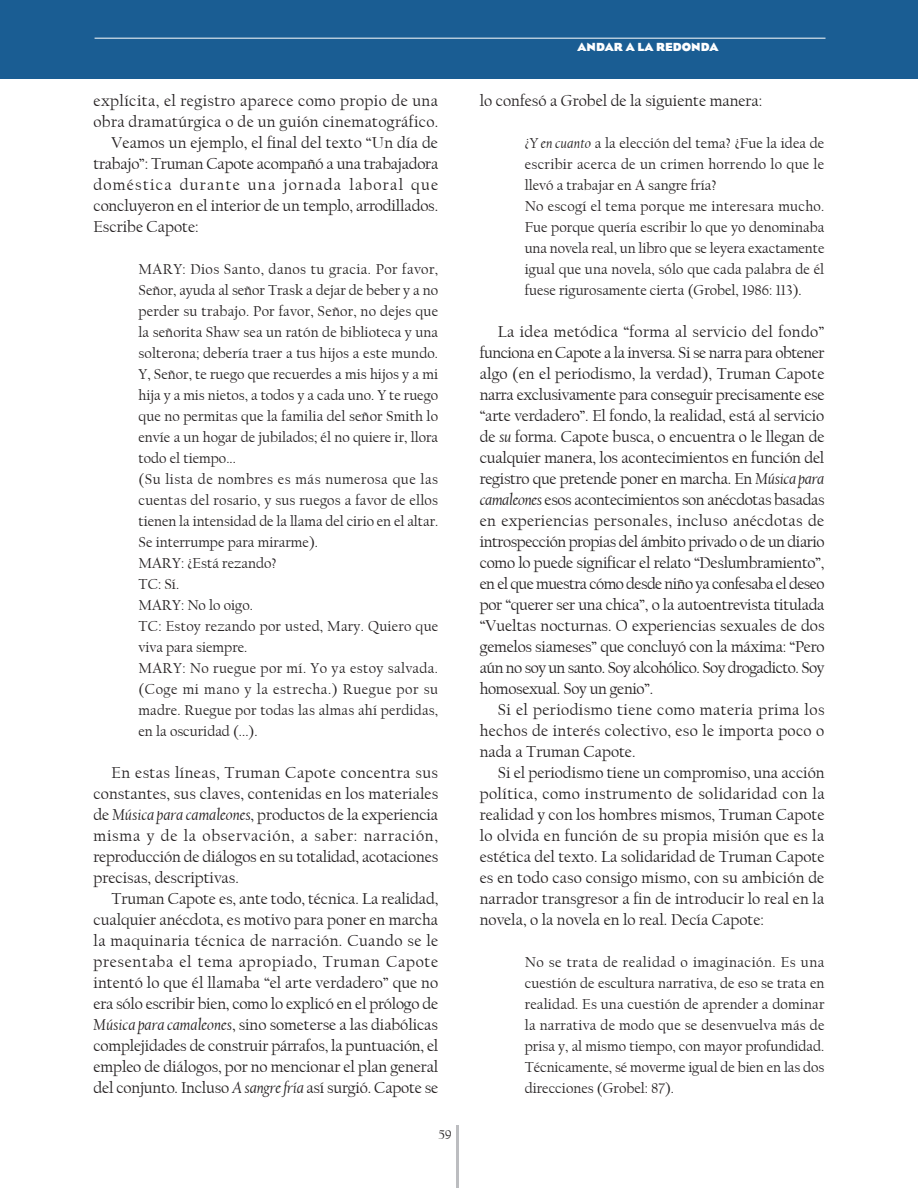
<style>
.page{position:relative;width:918px;height:1188px;background:#fff}
.page>*{position:absolute;margin:0;border:0;box-sizing:border-box;transform-origin:0 0}
.t1{font:16.5px/21px "Californian FB";color:#231f20;text-align:justify}
.t2{font:16.5px/21px "Californian FB";letter-spacing:.02em;color:#231f20}
.sss{font:15px/21px "Californian FB";color:#231f20;text-align:justify}
.t3{font:13.5px "Californian FB";color:#231f20}
.t4{font:700 12px "Eagle";color:#fff}
.s1{font-style:italic}
</style>
<div class="page">
<hr style="left:456px;top:1125px;width:3px;height:63px;background:#bcbdc0">
<div style="left:1px;top:0;width:917px;height:79px;background:#1a5d93"></div>
<hr style="left:95px;top:38px;width:731px;height:1px;background:#fff">
<p class="t2" style="left:94px;top:90px;width:346px">explícita, el registro aparece como propio de una obra dramatúrgica o de un guión cinematográfico.</p>
<p class="t1" style="left:94px;top:132px;width:346px;text-indent:18px">Veamos un ejemplo, el final del texto “Un día de trabajo”: Truman Capote acompañó a una trabajadora doméstica durante una jornada laboral que concluyeron en el interior de un templo, arrodillados.<br>Escribe Capote:</p>
<p class="sss" style="left:139px;top:259px;width:301px">MARY: Dios Santo, danos tu gracia. Por favor, Señor, ayuda al señor Trask a dejar de beber y a no perder su trabajo. Por favor, Señor, no dejes que la señorita Shaw sea un ratón de biblioteca y una solterona; debería traer a tus hijos a este mundo.<br>Y, Señor, te ruego que recuerdes a mis hijos y a mi hija y a mis nietos, a todos y a cada uno. Y te ruego que no permitas que la familia del señor Smith lo envíe a un hogar de jubilados; él no quiere ir, llora todo el tiempo...</p>
<p class="sss" style="left:139px;top:469px;width:301px">(Su lista de nombres es más numerosa que las cuentas del rosario, y sus ruegos a favor de ellos tienen la intensidad de la llama del cirio en el altar.<br>Se interrumpe para mirarme).</p>
<p class="sss" style="left:139px;top:553px;width:139px">MARY: ¿Está rezando?</p>
<p class="sss" style="left:139px;top:574px;width:42px">TC: Sí.</p>
<p class="sss" style="left:139px;top:595px;width:116px">MARY: No lo oigo.</p>
<p class="sss" style="left:139px;top:616px;width:301px">TC: Estoy rezando por usted, Mary. Quiero que viva para siempre.</p>
<p class="sss" style="left:139px;top:658px;width:301px">MARY: No ruegue por mí. Yo ya estoy salvada. (Coge mi mano y la estrecha.) Ruegue por su madre. Ruegue por todas las almas ahí perdidas, en la oscuridad (...).</p>
<p class="t1" style="left:94px;top:762px;width:346px;text-indent:18px">En estas líneas, Truman Capote concentra sus constantes, sus claves, contenidas en los materiales de <span class="s1">Música para camaleones</span>, productos de la experiencia misma y de la observación, a saber: narración, reproducción de diálogos en su totalidad, acotaciones precisas, descriptivas.</p>
<p class="t1" style="left:94px;top:888px;width:346px;text-indent:18px">Truman Capote es, ante todo, técnica. La realidad, cualquier anécdota, es motivo para poner en marcha la maquinaria técnica de narración. Cuando se le presentaba el tema apropiado, Truman Capote intentó lo que él llamaba “el arte verdadero” que no era sólo escribir bien, como lo explicó en el prólogo de <span class="s1">Música para camaleones</span>, sino someterse a las diabólicas complejidades de construir párrafos, la puntuación, el empleo de diálogos, por no mencionar el plan general del conjunto. Incluso <span class="s1">A sangre fría</span> así surgió. Capote se</p>
<p class="t3" style="left:438px;top:1127px;width:15px">59</p>
<p class="t4" style="left:578px;top:40px;width:143px">ANDAR A LA REDONDA</p>
<p class="t1" style="left:480px;top:90px;width:284px">lo confesó a Grobel de la siguiente manera:</p>
<p class="sss" style="left:525px;top:133px;width:301px"><span class="s1">¿Y en cuanto</span> a la elección del tema? ¿Fue la idea de escribir acerca de un crimen horrendo lo que le llevó a trabajar en A sangre fría?</p>
<p class="sss" style="left:525px;top:196px;width:301px">No escogí el tema porque me interesara mucho.<br>Fue porque quería escribir lo que yo denominaba una novela real, un libro que se leyera exactamente igual que una novela, sólo que cada palabra de él fuese rigurosamente cierta (Grobel, 1986: 113).</p>
<p class="t1" style="left:480px;top:321px;width:346px;text-indent:18px">La idea metódica “forma al servicio del fondo” funciona en Capote a la inversa. Si se narra para obtener algo (en el periodismo, la verdad), Truman Capote narra exclusivamente para conseguir precisamente ese “arte verdadero”. El fondo, la realidad, está al servicio de <span class="s1">su</span> forma. Capote busca, o encuentra o le llegan de cualquier manera, los acontecimientos en función del registro que pretende poner en marcha. En <span class="s1">Música para camaleones</span> esos acontecimientos son anécdotas basadas en experiencias personales, incluso anécdotas de introspección propias del ámbito privado o de un diario como lo puede significar el relato “Deslumbramiento”, en el que muestra cómo desde niño ya confesaba el deseo por “querer ser una chica”, o la autoentrevista titulada “Vueltas nocturnas. O experiencias sexuales de dos gemelos siameses” que concluyó con la máxima: “Pero aún no soy un santo. Soy alcohólico. Soy drogadicto. Soy homosexual. Soy un genio”.</p>
<p class="t1" style="left:480px;top:699px;width:346px;text-indent:18px">Si el periodismo tiene como materia prima los hechos de interés colectivo, eso le importa poco o nada a Truman Capote.</p>
<p class="t1" style="left:480px;top:762px;width:346px;text-indent:18px">Si el periodismo tiene un compromiso, una acción política, como instrumento de solidaridad con la realidad y con los hombres mismos, Truman Capote lo olvida en función de su propia misión que es la estética del texto. La solidaridad de Truman Capote es en todo caso consigo mismo, con su ambición de narrador transgresor a fin de introducir lo real en la novela, o la novela en lo real. Decía Capote:</p>
<p class="sss" style="left:525px;top:952px;width:301px">No se trata de realidad o imaginación. Es una cuestión de escultura narrativa, de eso se trata en realidad. Es una cuestión de aprender a dominar la narrativa de modo que se desenvuelva más de prisa y, al mismo tiempo, con mayor profundidad.<br>Técnicamente, sé moverme igual de bien en las dos direcciones (Grobel: 87).</p>
</div>
